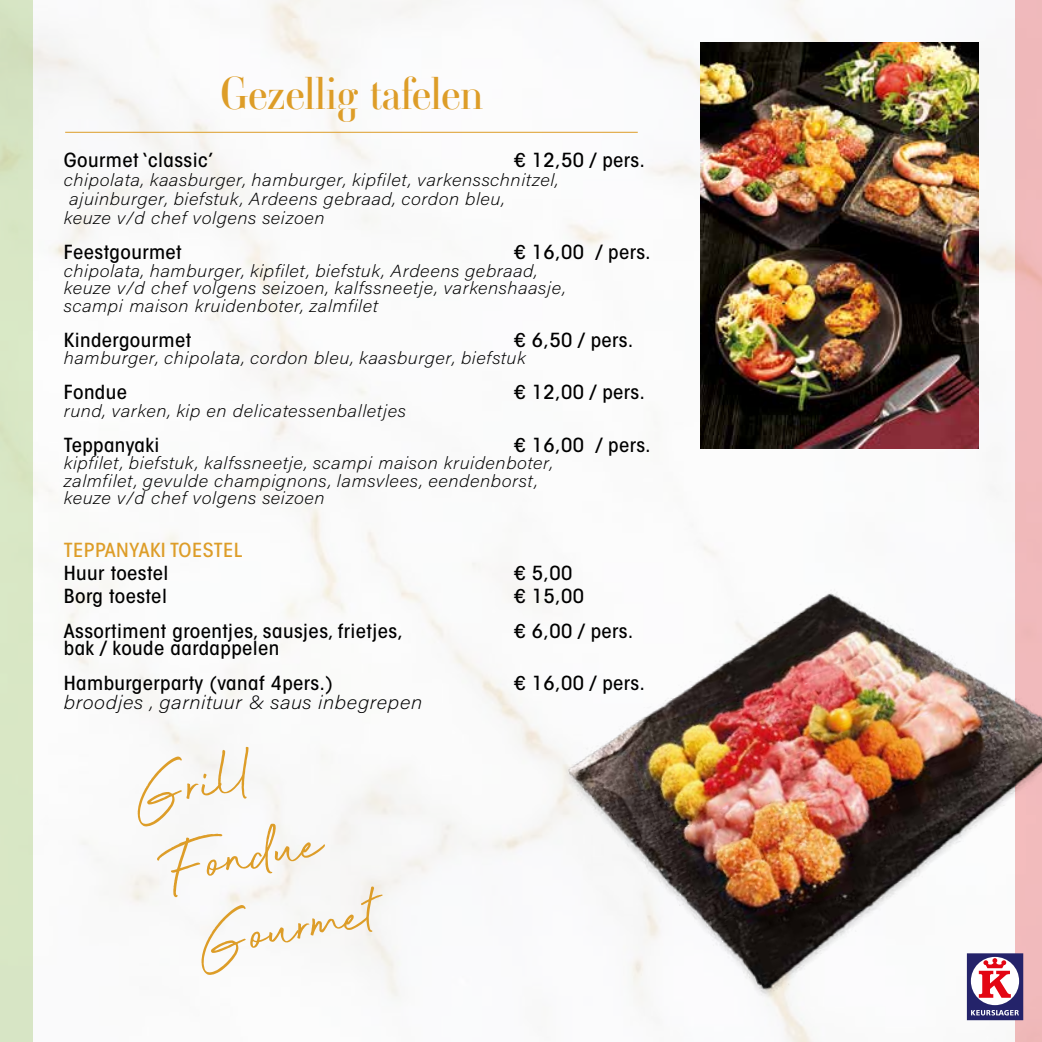
<style>
.page{position:relative;width:1042px;height:1042px;background:#fff}
.page>*{position:absolute;margin:0;border:0;box-sizing:border-box;transform-origin:0 0}
.t1{font:75.25px/78.4px "Beyond Infinity";color:#dd9d28}
.t2{font:45.5px "Ambroise Std";letter-spacing:-.01em;color:#dd9d28}
.t3{font:500 condensed 19.25px/35px "ITC Avant Garde Std";letter-spacing:.02em;color:#000;scale:1.1 1}
.t4{font:19.25px "Acumin Variable Concept";letter-spacing:.025em;color:#000;scale:1.1 1}
.t5{font:500 condensed 19.25px "ITC Avant Garde Std";letter-spacing:.02em;color:#dd9d28;scale:1.1 1}
.t6{font:17.5px/17.5px "Acumin Variable Concept";letter-spacing:.025em;color:#000;scale:1.1 1}
</style>
<div class="page">
<img style="left:33px;top:0;width:982px;height:998px">
<div style="left:1015px;top:0;width:27px;height:1042px;background:#f0b9bb"></div>
<hr style="left:65px;top:132px;width:573px;height:1px;background:#dd9d28">
<img style="left:495px;top:490px;width:547px;height:552px">
<img style="left:701px;top:42px;width:278px;height:407px">
<div style="left:0;top:0;width:33px;height:1042px;background:#d8e7c5"></div>
<img style="left:33px;top:225px;width:31px;height:209px">
<h2 class="t2" style="left:221px;top:64px;width:264px">Gezellig tafelen</h2>
<p class="t3" style="left:64px;top:142px;width:137px">Gourmet ‘classic’</p>
<p class="t3" style="left:514px;top:142px;width:121px">€ 12,50 / pers.</p>
<p class="t6" style="left:64px;top:170px;width:451px">chipolata, kaasburger, hamburger, kipfilet, varkensschnitzel,</p>
<p class="t6" style="left:69px;top:190px;width:397px">ajuinburger, biefstuk, Ardeens gebraad, cordon bleu,</p>
<p class="t6" style="left:64px;top:209px;width:239px">keuze v/d chef volgens seizoen</p>
<p class="t3" style="left:64px;top:235px;width:109px">Feestgourmet</p>
<p class="t3" style="left:514px;top:235px;width:126px">€ 16,00 / pers.</p>
<p class="t6" style="left:64px;top:261px;width:457px">chipolata, hamburger, kipfilet, biefstuk, Ardeens gebraad, keuze v/d chef volgens seizoen, kalfssneetje, varkenshaasje, scampi maison kruidenboter, zalmfilet</p>
<p class="t3" style="left:64px;top:322px;width:117px">Kindergourmet</p>
<p class="t3" style="left:514px;top:322px;width:110px">€ 6,50 / pers.</p>
<p class="t6" style="left:64px;top:349px;width:421px">hamburger, chipolata, cordon bleu, kaasburger, biefstuk</p>
<p class="t3" style="left:64px;top:375px;width:59px">Fondue</p>
<p class="t3" style="left:514px;top:375px;width:121px">€ 12,00 / pers.</p>
<p class="t6" style="left:64px;top:401px;width:313px">rund, varken, kip en delicatessenballetjes</p>
<p class="t3" style="left:64px;top:427px;width:88px">Teppanyaki</p>
<p class="t3" style="left:514px;top:427px;width:126px">€ 16,00 / pers.</p>
<p class="t6" style="left:64px;top:454px;width:446px">kipfilet, biefstuk, kalfssneetje, scampi maison kruidenboter, zalmfilet, gevulde champignons, lamsvlees, eendenborst, keuze v/d chef volgens seizoen</p>
<p class="t5" style="left:64px;top:538px;width:164px">TEPPANYAKI TOESTEL</p>
<p class="t3" style="left:64px;top:555px;width:97px">Huur toestel</p>
<p class="t3" style="left:514px;top:555px;width:55px">€ 5,00</p>
<p class="t3" style="left:64px;top:578px;width:95px">Borg toestel</p>
<p class="t3" style="left:514px;top:578px;width:65px">€ 15,00</p>
<p class="t3" style="left:64px;top:613px;width:310px">Assortiment groentjes, sausjes, frietjes,</p>
<p class="t3" style="left:514px;top:613px;width:110px">€ 6,00 / pers.</p>
<p class="t3" style="left:64px;top:630px;width:246px">bak / koude aardappelen<br>Hamburgerparty (vanaf 4pers.)</p>
<p class="t3" style="left:514px;top:665px;width:121px">€ 16,00 / pers.</p>
<p class="t4" style="left:64px;top:689px;width:327px">broodjes , garnituur &amp; saus inbegrepen</p>
<h1 class="t1" style="left:130px;top:760px;width:219px;rotate:-10deg">Grill<br>Fondue<br>Gourmet</h1>
</div>
